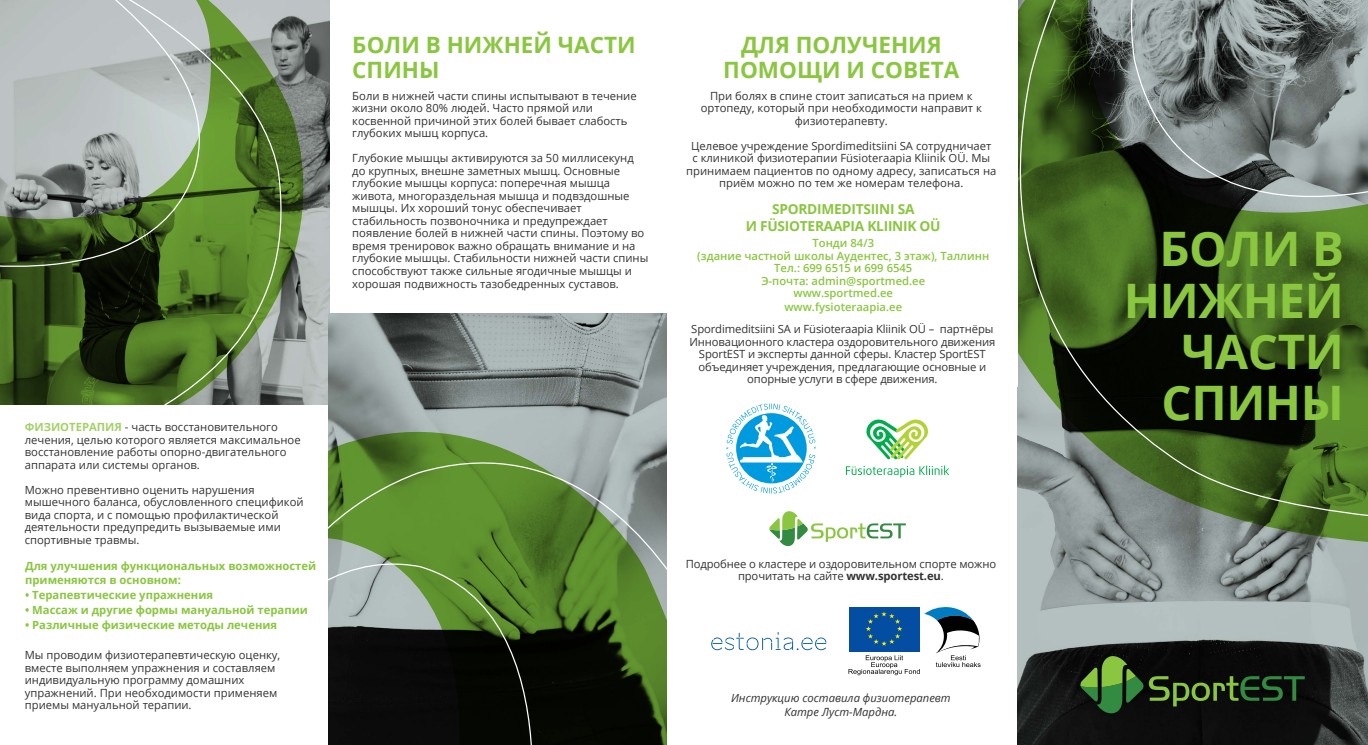
<style>
.page{position:relative;width:1368px;height:745px;background:#fff}
.page>*{position:absolute;margin:0;border:0;box-sizing:border-box;transform-origin:0 0}
.t1{font:700 47.5px/51.2px "Open Sans";letter-spacing:-.01em;color:#8ac63f;text-align:right}
.t2{font:700 22.5px "Open Sans";color:#8ac63f}
.t3{font:700 13.75px/17.5px "Open Sans";letter-spacing:-.02em;color:#8ac63f}
.t4{font:11.25px/12.5px "Open Sans";color:#333}
.t5{font:700 11.25px/13.5px "Open Sans";color:#8ac63f}
.t6{font:600 11.25px/12.8px "Open Sans";color:#8ac63f;text-align:center}
.t7{font:italic 11.25px/13.5px "Open Sans";color:#333;text-align:center}
.t8{font:700 11.25px "Open Sans";color:#a2d166}
.s1{font-weight:700;color:#a2d166}
.s2{font-weight:700}
</style>
<div class="page">
<img style="left:1018px;top:557px;width:350px;height:187px">
<svg style="left:949px;top:474px;width:419px;height:83px"></svg>
<svg style="left:989px;top:0;width:379px;height:534px;background:#516444"></svg>
<div style="left:669px;top:0;width:349px;height:386px;background:#fff"></div>
<img style="left:330px;top:314px;width:336px;height:75px">
<svg style="left:1080px;top:655px;width:224px;height:58px;background:#1f3117"></svg>
<svg style="left:328px;top:389px;width:338px;height:44px;background:#929c9c"></svg>
<svg style="left:328px;top:433px;width:338px;height:311px;background:#4a6237"></svg>
<svg style="left:846px;top:465px;width:103px;height:12px"></svg>
<svg style="left:866px;top:419px;width:62px;height:40px"></svg>
<svg style="left:769px;top:511px;width:137px;height:34px"></svg>
<svg style="left:726px;top:403px;width:90px;height:90px"></svg>
<svg style="left:295px;top:0;width:35px;height:404px;background:#8c938f"></svg>
<svg style="left:0;top:0;width:295px;height:404px;background:#728661"></svg>
<svg style="left:848px;top:607px;width:132px;height:67px"></svg>
<svg style="left:711px;top:632px;width:115px;height:17px"></svg>
<h2 class="t2" style="left:352px;top:29px;width:32px">БОЛИ</h2>
<h2 class="t2" style="left:426px;top:29px;width:39px">В НИЖНЕЙ</h2>
<h2 class="t2" style="left:558px;top:29px;width:16px">ЧАСТИ</h2>
<h2 class="t2" style="left:352px;top:54px;width:18px">СПИНЫ</h2>
<p class="t4" style="left:352px;top:89px;width:286px">Боли в нижней части спины испытывают в течение жизни около 80% людей. Часто прямой или косвенной причиной этих болей бывает слабость глубоких мышц корпуса.</p>
<p class="t4" style="left:352px;top:151px;width:297px">Глубокие мышцы активируются за 50 миллисекунд до крупных, внешне заметных мышц. Основные глубокие мышцы корпуса: поперечная мышца живота, многораздельная мышца и подвздошные мышцы. Их хороший тонус обеспечивает стабильность позвоночника и предупреждает появление болей в нижней части спины. Поэтому во время тренировок важно обращать внимание и на глубокие мышцы. Стабильности нижней части спины способствуют также сильные ягодичные мышцы и хорошая подвижность тазобедренных суставов.</p>
<p class="t8" style="left:25px;top:418px;width:35px">ФИЗИОТЕ</p>
<p class="t8" style="left:82px;top:418px;width:17px">РАПИ</p>
<p class="t4" style="left:25px;top:420px;width:277px;text-indent:90px"><span class="s1">Я</span> - часть восстановительного лечения, целью которого является максимальное восстановление работы опорно-двигательного аппарата или системы органов.</p>
<p class="t4" style="left:25px;top:482px;width:280px">Можно превентивно оценить нарушения мышечного баланса, обусловленного спецификой вида спорта, и с помощью профилактической деятельности предупредить вызываемые ими спортивные травмы.</p>
<p class="t5" style="left:25px;top:559px;width:293px">ДЛЯ УЛУЧШЕНИЯ ФУНКЦИОНАЛЬНЫХ ВОЗМОЖНОСТЕЙ<br>ПРИМЕНЯЮТСЯ В ОСНОВНОМ:</p>
<p class="t5" style="left:25px;top:587px;width:189px">• ТЕРАПЕВТИЧЕСКИЕ УПРАЖНЕНИЯ</p>
<p class="t5" style="left:25px;top:602px;width:284px">• МАССАЖ И ДРУГИЕ ФОРМЫ МАНУАЛЬНОЙ ТЕРАПИИ</p>
<p class="t5" style="left:25px;top:617px;width:254px">• РАЗЛИЧНЫЕ ФИЗИЧЕСКИЕ МЕТОДЫ ЛЕЧЕНИЯ</p>
<p class="t4" style="left:25px;top:648px;width:257px">Мы проводим физиотерапевтическую оценку, вместе выполняем упражнения и составляем индивидуальную программу домашних упражнений. При необходимости применяем приемы мануальной терапии.</p>
<h2 class="t2" style="left:741px;top:29px;width:72px">ДЛЯ ПОЛ</h2>
<h2 class="t2" style="left:847px;top:29px;width:32px">УЧЕНИ</h2>
<h2 class="t2" style="left:927px;top:29px;width:16px">Я</h2>
<h2 class="t2" style="left:723px;top:54px;width:164px">ПОМОЩИ И СОВЕТА</h2>
<p class="t4" style="left:701px;top:89px;width:283px;text-align:center">При болях в спине стоит записаться на прием к ортопеду, который при необходимости направит к физиотерапевту.</p>
<p class="t4" style="left:686px;top:139px;width:312px;text-align:center">Целевое учреждение Spordimeditsiini SA сотрудничает<br>с клиникой физиотерапии Füsioteraapia Kliinik OÜ. Мы принимаем пациентов по одному адресу, записаться на приём можно по тем же номерам телефона.</p>
<p class="t3" style="left:746px;top:199px;width:185px;text-indent:26px">SPORDIMEDITSIINI SA<br>И FÜSIOTERAAPIA KLIINIK OÜ</p>
<p class="t6" style="left:697px;top:236px;width:293px">Тонди 84/3<br>(здание частной школы Аудентес, 3 этаж), Таллинн<br>Тел.: 699 6515 и 699 6545<br>Э-почта: admin@sportmed.ee<br>www.sportmed.ee<br>www.fysioteraapia.ee</p>
<p class="t4" style="left:689px;top:322px;width:307px;text-align:center">Spordimeditsiini SA и Füsioteraapia Kliinik OÜ – партнёры Инновационного кластера оздоровительного движения SportEST и эксперты данной сферы. Кластер SportEST объединяет учреждения, предлагающие основные и опорные услуги в сфере движения.</p>
<p class="t4" style="left:686px;top:557px;width:312px;text-align:center">Подробнее о кластере и оздоровительном спорте можно прочитать на сайте <span class="s2">WWW.SPORTEST.EU</span>.</p>
<p class="t7" style="left:731px;top:690px;width:221px">Инструкцию составила физиотерапевт<br>Катре Луст-Мардна.</p>
<h1 class="t1" style="left:1124px;top:222px;width:221px">БОЛИ В<br>НИЖНЕЙ<br>ЧАСТИ<br>СПИНЫ</h1>
</div>
